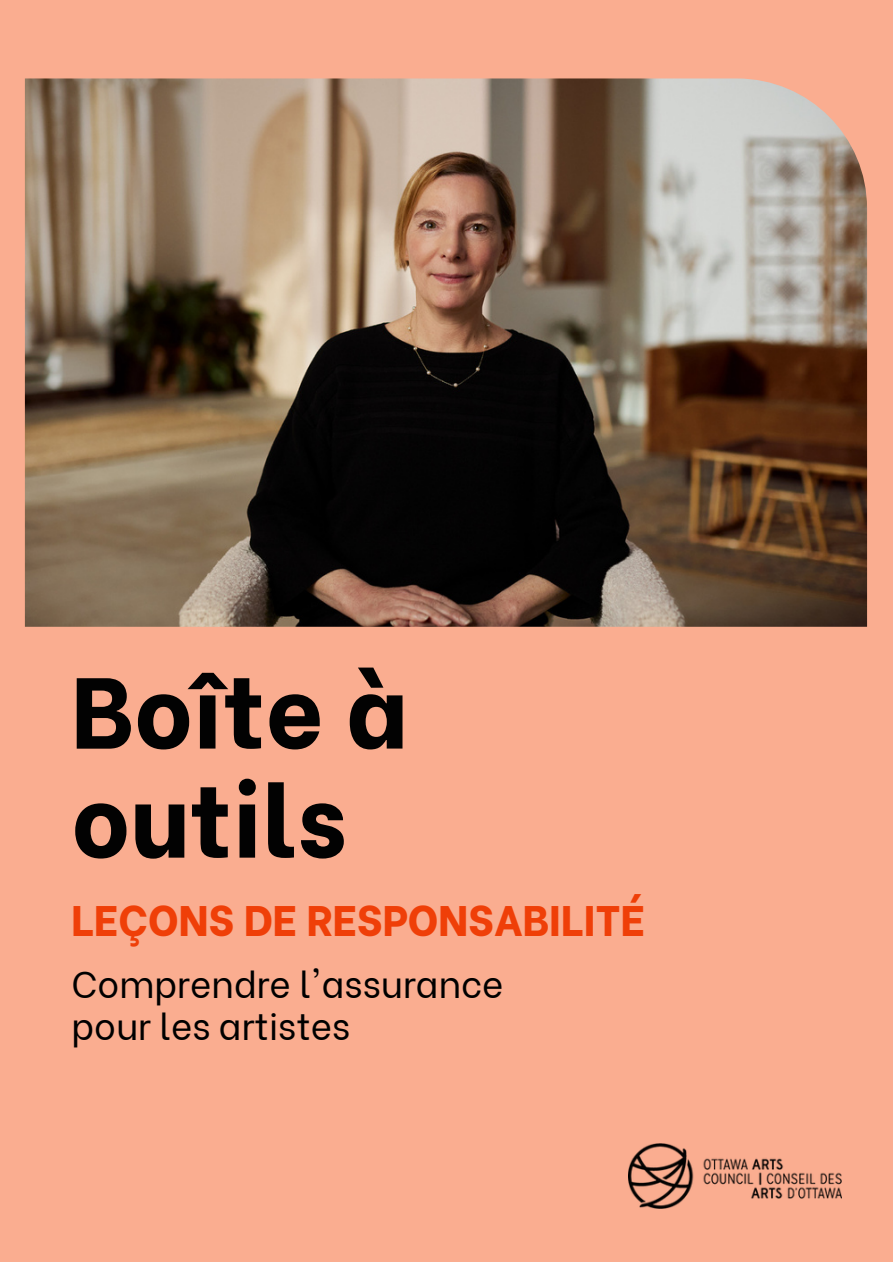
<style>
.page{position:relative;width:893px;height:1264px;background:#fff}
.page>*{position:absolute;margin:0;border:0;box-sizing:border-box;transform-origin:0 0}
.t1{font:800 100.5px/109.1px "Be Vietnam";color:#020202}
.t2{font:800 42.6px "Be Vietnam";color:#ef3f08}
.t3{font:36.6px/42.8px "Be Vietnam";color:#000}
</style>
<div class="page">
<div style="left:0;top:0;width:892px;height:1261px;background:#faad90"></div>
<img style="left:25px;top:78px;width:842px;height:548px">
<img style="left:629px;top:1143px;width:212px;height:65px">
<p class="t1" style="left:71px;top:647px;width:338px">Boîte à outils</p>
<p class="t2" style="left:71px;top:885px;width:575px">LEÇONS DE RESPONSABILITÉ</p>
<p class="t3" style="left:71px;top:959px;width:433px">Comprendre l'assurance pour les artistes</p>
</div>
